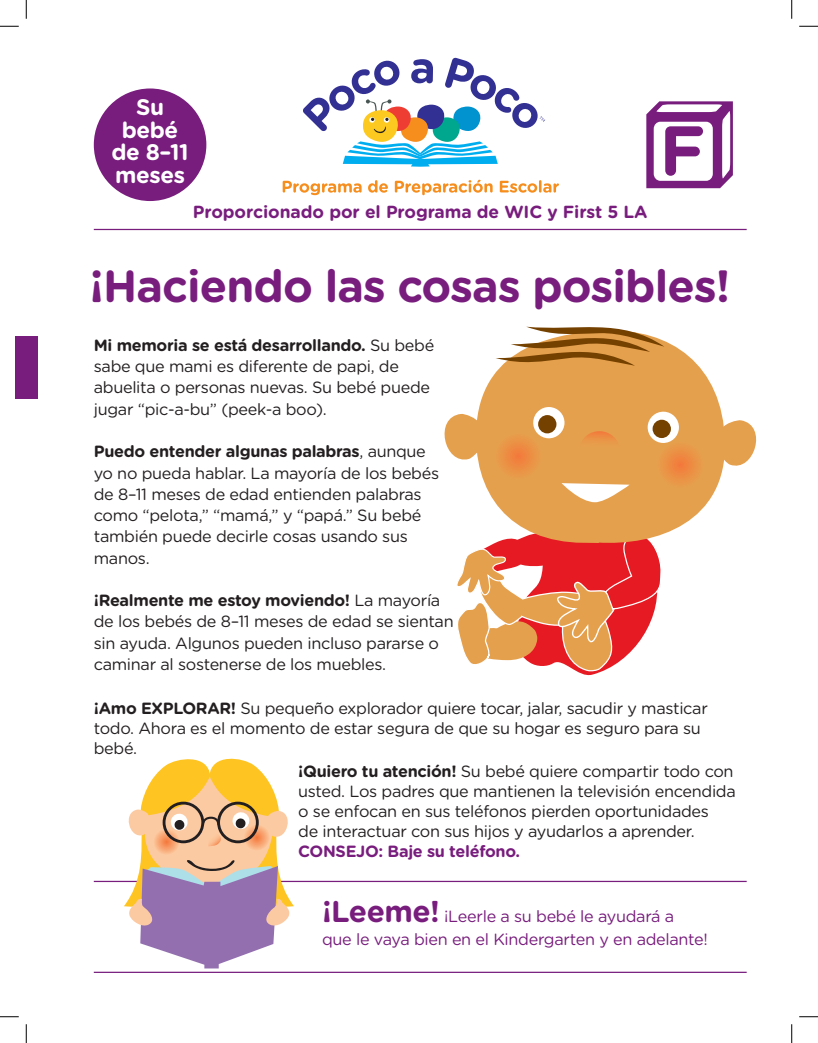
<style>
.page{position:relative;width:818px;height:1043px;background:#fff}
.page>*{position:absolute;margin:0;border:0;box-sizing:border-box;transform-origin:0 0}
.t1{font:700 70px "Gotham Rounded";color:#781d7d}
.t2{font:700 45px "Gotham Rounded";letter-spacing:-.02em;color:#781d7d}
.t3{font:700 22.5px/22.5px "Gotham Rounded";letter-spacing:-.02em;color:#fff}
.t4{font:700 17.5px "Gotham Rounded";letter-spacing:-.005em;color:#781d7d}
.t5{font:16.25px/21.2px "Gotham Rounded";letter-spacing:-.02em;color:#231f20}
.t6{font:16.25px "Gotham Rounded";letter-spacing:-.02em;color:#781d7d}
.t7{font:700 16.25px "Gotham Rounded";letter-spacing:-.02em;color:#231f20}
.s1{font-weight:700}
.s2{font-weight:400}
.s3{font-weight:700;color:#781d7d}
.s4{font-weight:700;font-size:30px}
</style>
<div class="page">
<svg style="left:282px;top:181px;width:79px;height:14px"></svg>
<svg style="left:368px;top:180px;width:20px;height:13px"></svg>
<svg style="left:395px;top:180px;width:97px;height:15px"></svg>
<svg style="left:499px;top:180px;width:60px;height:13px"></svg>
<svg style="left:303px;top:58px;width:242px;height:109px"></svg>
<div style="left:94px;top:88px;width:112px;height:113px;background:#781d7d;border-radius:50%"></div>
<hr style="left:94px;top:229px;width:652px;height:1px;background:#781d7d">
<hr style="left:94px;top:880px;width:652px;height:2px;background:#781d7d">
<svg style="left:646px;top:101px;width:86px;height:87px"></svg>
<hr style="left:94px;top:971px;width:652px;height:1px;background:#781d7d">
<svg style="left:457px;top:547px;width:204px;height:128px"></svg>
<svg style="left:478px;top:341px;width:245px;height:206px;fill:#e5a04d"></svg>
<svg style="left:561px;top:483px;width:68px;height:19px"></svg>
<svg style="left:494px;top:432px;width:47px;height:48px;background:#e89647"></svg>
<svg style="left:656px;top:441px;width:48px;height:47px;background:#e89547"></svg>
<svg style="left:444px;top:413px;width:38px;height:52px"></svg>
<svg style="left:718px;top:419px;width:38px;height:54px"></svg>
<div style="left:647px;top:411px;width:32px;height:32px;background:#fff;border-radius:50%"></div>
<div style="left:652px;top:419px;width:19px;height:19px;background:#754100;border-radius:50%"></div>
<div style="left:533px;top:407px;width:31px;height:31px;background:#fff;border-radius:50%"></div>
<div style="left:538px;top:415px;width:18px;height:18px;background:#754100;border-radius:50%"></div>
<svg style="left:579px;top:431px;width:41px;height:18px"></svg>
<svg style="left:495px;top:327px;width:169px;height:39px"></svg>
<svg style="left:124px;top:758px;width:170px;height:210px"></svg>
<div style="left:15px;top:337px;width:23px;height:62px;background:#781d7d"></div>
<svg style="left:0;top:25px;width:19px;height:2px"></svg>
<svg style="left:799px;top:25px;width:19px;height:2px"></svg>
<svg style="left:0;top:1016px;width:19px;height:1px"></svg>
<svg style="left:799px;top:1016px;width:19px;height:1px"></svg>
<svg style="left:25px;top:0;width:2px;height:19px"></svg>
<svg style="left:25px;top:1024px;width:2px;height:18px"></svg>
<svg style="left:791px;top:0;width:1px;height:19px"></svg>
<svg style="left:791px;top:1024px;width:1px;height:18px"></svg>
<p class="t3" style="left:136px;top:95px;width:29px">Su</p>
<p class="t3" style="left:122px;top:117px;width:58px">bebé</p>
<p class="t3" style="left:111px;top:140px;width:79px">de 8–11 meses</p>
<p class="t4" style="left:193px;top:199px;width:456px">Proporcionado por el Programa de WIC y First 5 LA</p>
<p class="t1" style="left:659px;top:99px;width:47px">F</p>
<p class="t2" style="left:89px;top:253px;width:642px">¡Haciendo las cosas posibles!</p>
<p class="t5" style="left:94px;top:334px;width:342px"><span class="s1">Mi memoria se está desarrollando.</span> Su bebé sabe que mami es diferente de papi, de abuelita o personas nuevas. Su bebé puede jugar “pic-a-bu” (peek-a boo).</p>
<p class="t7" style="left:94px;top:439px;width:333px">Puedo entender algunas palabras<span class="s2">, aunque</span></p>
<p class="t5" style="left:94px;top:461px;width:347px">yo no pueda hablar. La mayoría de los bebés de 8–11 meses de edad entienden palabras como “pelota,” “mamá,” y “papá.” Su bebé también puede decirle cosas usando sus manos.</p>
<p class="t5" style="left:94px;top:589px;width:361px"><span class="s1">¡Realmente me estoy moviendo!</span> La mayoría de los bebés de 8–11 meses de edad se sientan sin ayuda. Algunos pueden incluso pararse o caminar al sostenerse de los muebles.</p>
<p class="t5" style="left:94px;top:697px;width:615px;line-height:20px"><span class="s1">¡Amo EXPLORAR!</span> Su pequeño explorador quiere tocar, jalar, sacudir y masticar todo. Ahora es el momento de estar segura de que su hogar es seguro para su bebé.</p>
<p class="t5" style="left:298px;top:761px;width:439px;line-height:20px"><span class="s1">¡Quiero tu atención!</span> Su bebé quiere compartir todo con usted. Los padres que mantienen la televisión encendida o se enfocan en sus teléfonos pierden oportunidades<br>de interactuar con sus hijos y ayudarlos a aprender.<br><span class="s3">CONSEJO: Baje su teléfono.</span></p>
<p class="t6" style="left:322px;top:905px;width:354px"><span class="s4">¡Leeme!</span> ¡Leerle a su bebé le ayudará a</p>
<p class="t6" style="left:322px;top:927px;width:387px">que le vaya bien en el Kindergarten y en adelante!</p>
</div>
